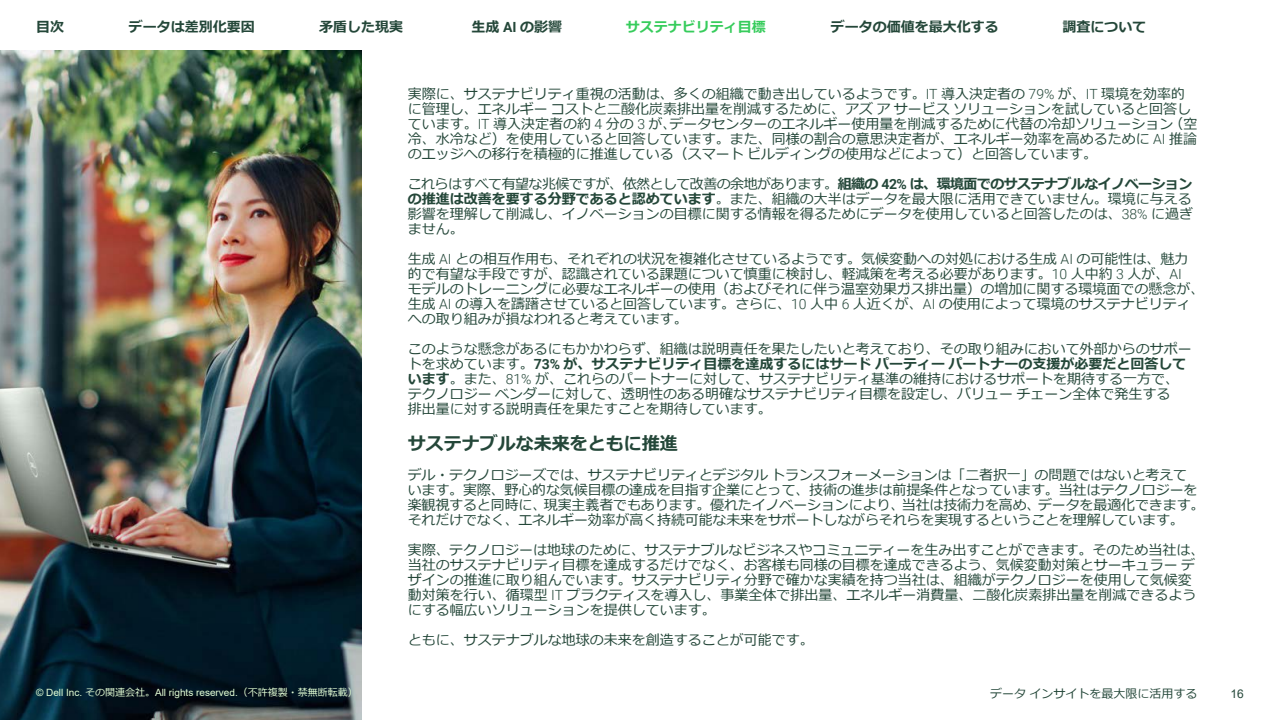
<style>
.page{position:relative;width:1280px;height:720px;background:#fff}
.page>*{position:absolute;margin:0;border:0;box-sizing:border-box;transform-origin:0 0}
.t1{font:700 18px "Meiryo";color:#244739}
.t2{font:14px/15px "Meiryo";color:#244739}
.t3{font:700 14px "Meiryo";color:#244739}
.t4{font:700 14px "Meiryo";color:#37cc5c}
.t5{font:12px "Meiryo";color:#244739}
.t6{font:12px "Arial";color:#244739}
.t7{font:10px "Arial";color:#e4ffd6}
.s1{font-family:"Roboto"}
.s2{font-family:"Roboto";font-weight:300}
.s3{font-weight:700}
.s4{font-family:"Roboto";font-weight:700}
.s5{font-family:"Meiryo"}
</style>
<div class="page">
<img style="left:0;top:50px;width:361px;height:670px">
<p class="t3" style="left:36px;top:17px;width:29px">目次</p>
<p class="t3" style="left:129px;top:17px;width:127px">データは差別化要因</p>
<p class="t3" style="left:319px;top:17px;width:85px">矛盾した現実</p>
<p class="t3" style="left:472px;top:17px;width:92px">生成 <span class="s1">AI</span> の影響</p>
<p class="t4" style="left:626px;top:17px;width:141px">サステナビリティ目標</p>
<p class="t3" style="left:831px;top:17px;width:169px">データの価値を最大化する</p>
<p class="t3" style="left:1062px;top:17px;width:85px">調査について</p>
<p class="t2" style="left:408px;top:87px;width:791px">実際に、サステナビリティ重視の活動は、多くの組織で動き出しているようです。<span class="s2">IT</span> 導入決定者の <span class="s2">79%</span> が、<span class="s2">IT</span> 環境を効率的に管理し、エネルギーコストと二酸化炭素排出量を削減するために、アズアサービスソリューションを試していると回答しています。<span class="s2">IT</span> 導入決定者の約 <span class="s2">4</span> 分の <span class="s2">3</span> が、データセンターのエネルギー使用量を削減するために代替の冷却ソリューション（空冷、水冷など）を使用していると回答しています。また、同様の割合の意思決定者が、エネルギー効率を高めるために <span class="s2">AI</span> 推論のエッジへの移行を積極的に推進している（スマートビルディングの使用などによって）と回答しています。</p>
<p class="t2" style="left:408px;top:177px;width:787px;text-align:justify">これらはすべて有望な兆候ですが、依然として改善の余地があります。<span class="s3">組織の</span> <span class="s4">42%</span> <span class="s3">は、環境面でのサステナブルなイノベーションの推進は改善を要する分野であると認めています</span>。また、組織の大半はデータを最大限に活用できていません。環境に与える影響を理解して削減し、イノベーションの目標に関する情報を得るためにデータを使用していると回答したのは、<span class="s2">38%</span> に過ぎません。</p>
<p class="t2" style="left:408px;top:252px;width:798px">生成 <span class="s2">AI</span> との相互作用も、それぞれの状況を複雑化させているようです。気候変動への対処における生成 <span class="s2">AI</span> の可能性は、魅力的で有望な手段ですが、認識されている課題について慎重に検討し、軽減策を考える必要があります。<span class="s2">10</span> 人中約 <span class="s2">3</span> 人が、<span class="s2">AI<br></span>モデルのトレーニングに必要なエネルギーの使用（およびそれに伴う温室効果ガス排出量）の増加に関する環境面での懸念が、生成 <span class="s2">AI</span> の導入を躊躇させていると回答しています。さらに、<span class="s2">10</span> 人中 <span class="s2">6</span> 人近くが、<span class="s2">AI</span> の使用によって環境のサステナビリティへの取り組みが損なわれると考えています。</p>
<p class="t2" style="left:408px;top:342px;width:785px">このような懸念があるにもかかわらず、組織は説明責任を果たしたいと考えており、その取り組みにおいて外部からのサポートを求めています。<span class="s4">73%</span> <span class="s3">が、サステナビリティ目標を達成するにはサードパーティーパートナーの支援が必要だと回答しています</span>。また、<span class="s2">81%</span> が、これらのパートナーに対して、サステナビリティ基準の維持におけるサポートを期待する一方で、テクノロジーベンダーに対して、透明性のある明確なサステナビリティ目標を設定し、バリューチェーン全体で発生する<br>排出量に対する説明責任を果たすことを期待しています。</p>
<p class="t1" style="left:408px;top:431px;width:271px">サステナブルな未来をともに推進</p>
<p class="t2" style="left:408px;top:468px;width:798px">デル・テクノロジーズでは、サステナビリティとデジタルトランスフォーメーションは「二者択一」の問題ではないと考えています。実際、野心的な気候目標の達成を目指す企業にとって、技術の進歩は前提条件となっています。当社はテクノロジーを楽観視すると同時に、現実主義者でもあります。優れたイノベーションにより、当社は技術力を高め、データを最適化できます。それだけでなく、エネルギー効率が高く持続可能な未来をサポートしながらそれらを実現するということを理解しています。</p>
<p class="t2" style="left:408px;top:543px;width:798px">実際、テクノロジーは地球のために、サステナブルなビジネスやコミュニティーを生み出すことができます。そのため当社は、当社のサステナビリティ目標を達成するだけでなく、お客様も同様の目標を達成できるよう、気候変動対策とサーキュラーデザインの推進に取り組んでいます。サステナビリティ分野で確かな実績を持つ当社は、組織がテクノロジーを使用して気候変動対策を行い、循環型 <span class="s2">IT</span> プラクティスを導入し、事業全体で排出量、エネルギー消費量、二酸化炭素排出量を削減できるようにする幅広いソリューションを提供しています。</p>
<p class="t2" style="left:408px;top:633px;width:408px">ともに、サステナブルな地球の未来を創造することが可能です。</p>
<p class="t7" style="left:36px;top:686px;width:323px">© Dell Inc. <span class="s5">その関連会社。</span>All rights reserved.<span class="s5">（不許複製・禁無断転載）</span></p>
<p class="t5" style="left:990px;top:685px;width:209px">データインサイトを最大限に活用する</p>
<p class="t6" style="left:1231px;top:685px;width:15px">16</p>
</div>
